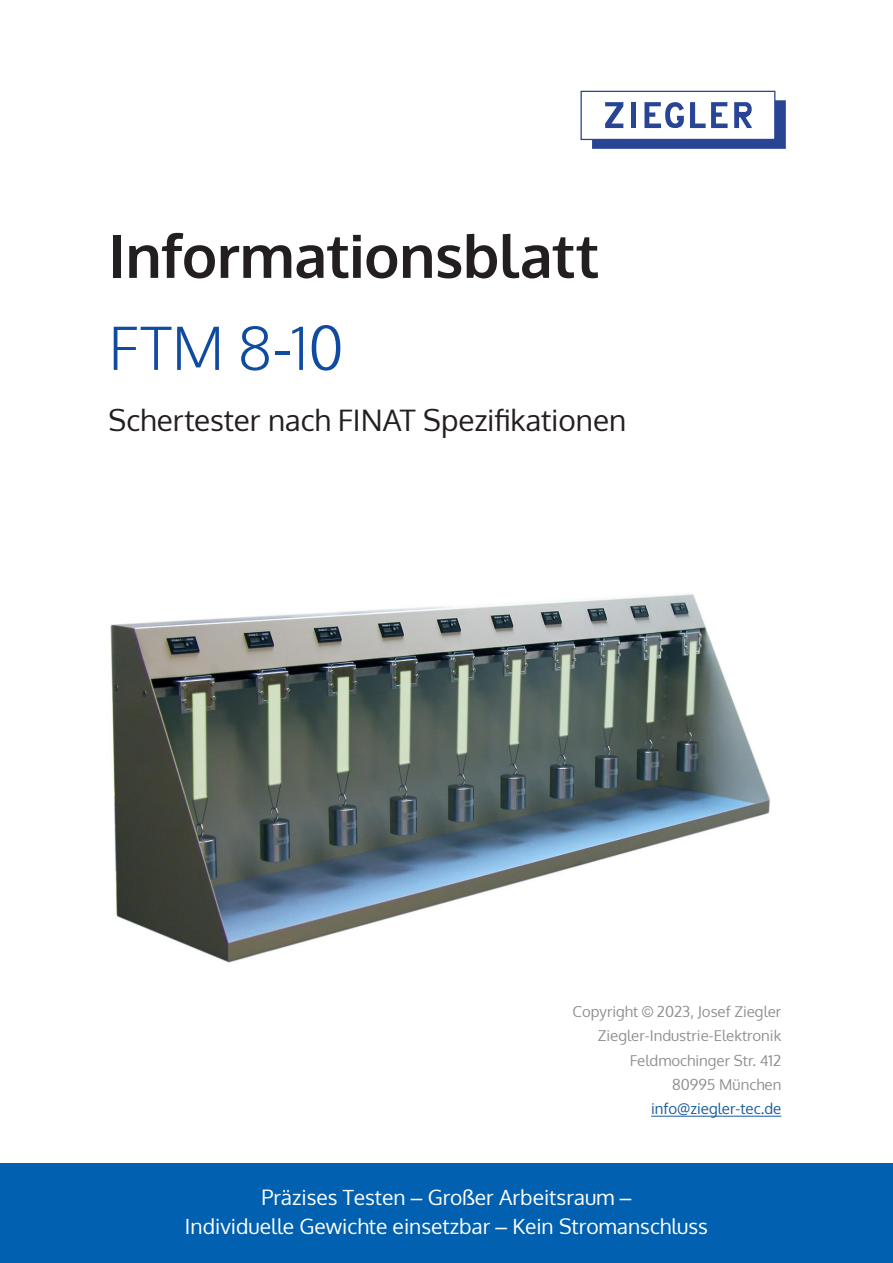
<style>
.page{position:relative;width:893px;height:1263px;background:#fff}
.page>*{position:absolute;margin:0;border:0;box-sizing:border-box;transform-origin:0 0}
.Titel__Handbuch{font:700 59.4px "Oxygen";letter-spacing:-.01em;color:#231f20}
.Titel__Anwendung___G{font:300 59.4px "Oxygen";color:#0f4ca0}
.Titelunterschrift{font:29.7px "Oxygen";letter-spacing:-.005em;color:#231f20}
.Fließtext_Spsp{font:21px "Oxygen";color:#fff}
.t1{font:15px/24.2px "Oxygen";color:#8f9194;text-align:right}
.s1{font-family:"Arial"}
.s2{color:#175d9e}
</style>
<div class="page">
<div style="left:0;top:1163px;width:893px;height:100px;background:#0161b0"></div>
<div style="left:580px;top:91px;width:195px;height:49px;border:1px solid #284494"></div>
<svg style="left:592px;top:100px;width:194px;height:49px"></svg>
<hr style="left:651px;top:1116px;width:130px;height:1px;background:#175d9e">
<img style="left:110px;top:594px;width:660px;height:369px">
<p class="Titel__Handbuch" style="left:108px;top:219px;width:492px">Informationsblatt</p>
<p class="Titel__Anwendung___G" style="left:108px;top:311px;width:237px">FTM 8-10</p>
<p class="Titelunterschrift" style="left:108px;top:400px;width:519px">Schertester nach FINAT Spezifikationen</p>
<p class="t1" style="left:573px;top:1000px;width:210px">Copyright <span class="s1">©</span> 2023, Josef Ziegler</p>
<p class="t1" style="left:598px;top:1024px;width:185px">Ziegler-Industrie-Elektronik</p>
<p class="t1" style="left:630px;top:1048px;width:153px">Feldmochinger Str. 412<br>80995 München <span class="s2">info@ziegler-tec.de</span></p>
<p class="Fließtext_Spsp" style="left:262px;top:1183px;width:371px">Präzises Testen <span class="s1">–</span> Großer Arbeitsraum <span class="s1">–</span></p>
<p class="Fließtext_Spsp" style="left:185px;top:1212px;width:524px">Individuelle Gewichte einsetzbar <span class="s1">–</span> Kein Stromanschluss</p>
</div>
